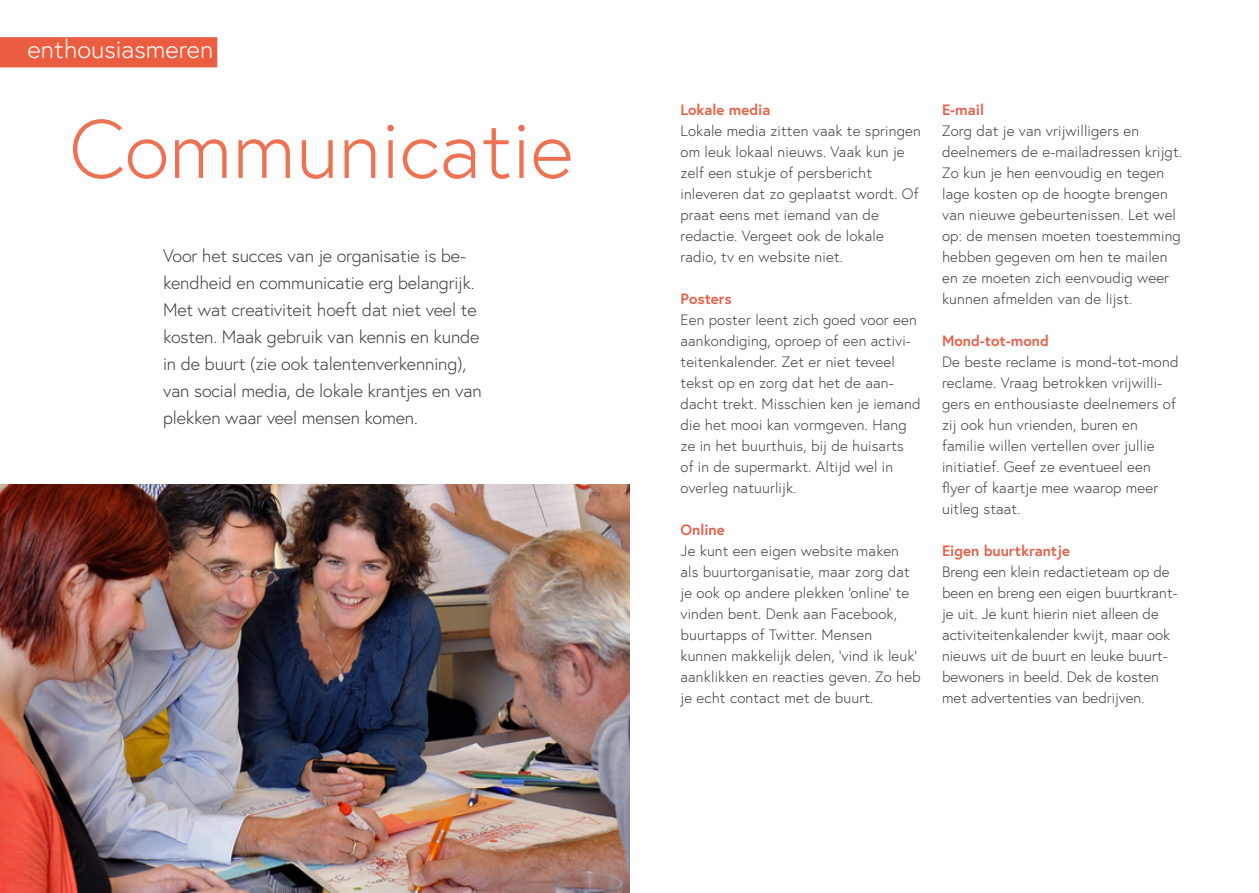
<style>
.page{position:relative;width:1259px;height:893px;background:#fff}
.page>*{position:absolute;margin:0;border:0;box-sizing:border-box;transform-origin:0 0}
.t1{font:300 82.5px "Europa";color:#ee7151}
.t2{font:300 25.5px "Europa";color:#fff}
.t3{font:300 18px/27px "Europa";letter-spacing:-.01em;color:#3c3c3b}
.t4{font:300 15px/21px "Europa";letter-spacing:.01em;color:#3c3c3b}
.t5{font:700 15px "Europa";color:#e4624b}
</style>
<div class="page">
<div style="left:0;top:37px;width:217px;height:30px;background:#eb5d40"></div>
<img style="left:0;top:485px;width:629px;height:408px">
<h2 class="t2" style="left:28px;top:33px;width:187px">enthousiasmeren</h2>
<h1 class="t1" style="left:69px;top:98px;width:505px">Communicatie</h1>
<p class="t3" style="left:163px;top:242px;width:320px">Voor het succes van je organisatie is be&shy;kendheid en communicatie erg belangrijk.<br>Met wat creativiteit hoeft dat niet veel te kosten. Maak gebruik van kennis en kunde in de buurt (zie ook talentenverkenning), van social media, de lokale krantjes en van plekken waar veel mensen komen.</p>
<p class="t5" style="left:680px;top:99px;width:91px">Lokale media</p>
<p class="t4" style="left:680px;top:120px;width:242px">Lokale media zitten vaak te springen om leuk lokaal nieuws. Vaak kun je zelf een stukje of persbericht inleveren dat zo geplaatst wordt. Of praat eens met iemand van de redactie. Vergeet ook de lokale radio, tv en website niet.</p>
<p class="t5" style="left:680px;top:288px;width:53px">Posters</p>
<p class="t4" style="left:680px;top:309px;width:242px">Een poster leent zich goed voor een aankondiging, oproep of een activi&shy;teitenkalender. Zet er niet teveel tekst op en zorg dat het de aan&shy;dacht trekt. Misschien ken je iemand die het mooi kan vormgeven. Hang ze in het buurthuis, bij de huisarts of in de supermarkt. Altijd wel in overleg natuurlijk.</p>
<p class="t5" style="left:680px;top:519px;width:46px">Online</p>
<p class="t4" style="left:680px;top:540px;width:242px">Je kunt een eigen website maken<br>als buurtorganisatie, maar zorg dat je ook op andere plekken ‘online’ te vinden bent. Denk aan Facebook, buurtapps of Twitter. Mensen kunnen makkelijk delen, ‘vind ik leuk’ aanklikken en reacties geven. Zo heb je echt contact met de buurt.</p>
<p class="t5" style="left:942px;top:99px;width:43px">E-mail</p>
<p class="t4" style="left:942px;top:120px;width:241px">Zorg dat je van vrijwilligers en deelnemers de e-mailadressen krijgt.<br>Zo kun je hen eenvoudig en tegen lage kosten op de hoogte brengen van nieuwe gebeurtenissen. Let wel op: de mensen moeten toestemming hebben gegeven om hen te mailen en ze moeten zich eenvoudig weer kunnen afmelden van de lijst.</p>
<p class="t5" style="left:942px;top:330px;width:108px">Mond-tot-mond</p>
<p class="t4" style="left:942px;top:351px;width:238px">De beste reclame is mond-tot-mond reclame. Vraag betrokken vrijwilli&shy;gers en enthousiaste deelnemers of zij ook hun vrienden, buren en familie willen vertellen over jullie initiatief. Geef ze eventueel een flyer of kaartje mee waarop meer uitleg staat.</p>
<p class="t5" style="left:942px;top:540px;width:129px">Eigen buurtkrantje</p>
<p class="t4" style="left:942px;top:561px;width:237px">Breng een klein redactieteam op de been en breng een eigen buurtkrant&shy;je uit. Je kunt hierin niet alleen de activiteitenkalender kwijt, maar ook nieuws uit de buurt en leuke buurt&shy;bewoners in beeld. Dek de kosten met advertenties van bedrijven.</p>
</div>
